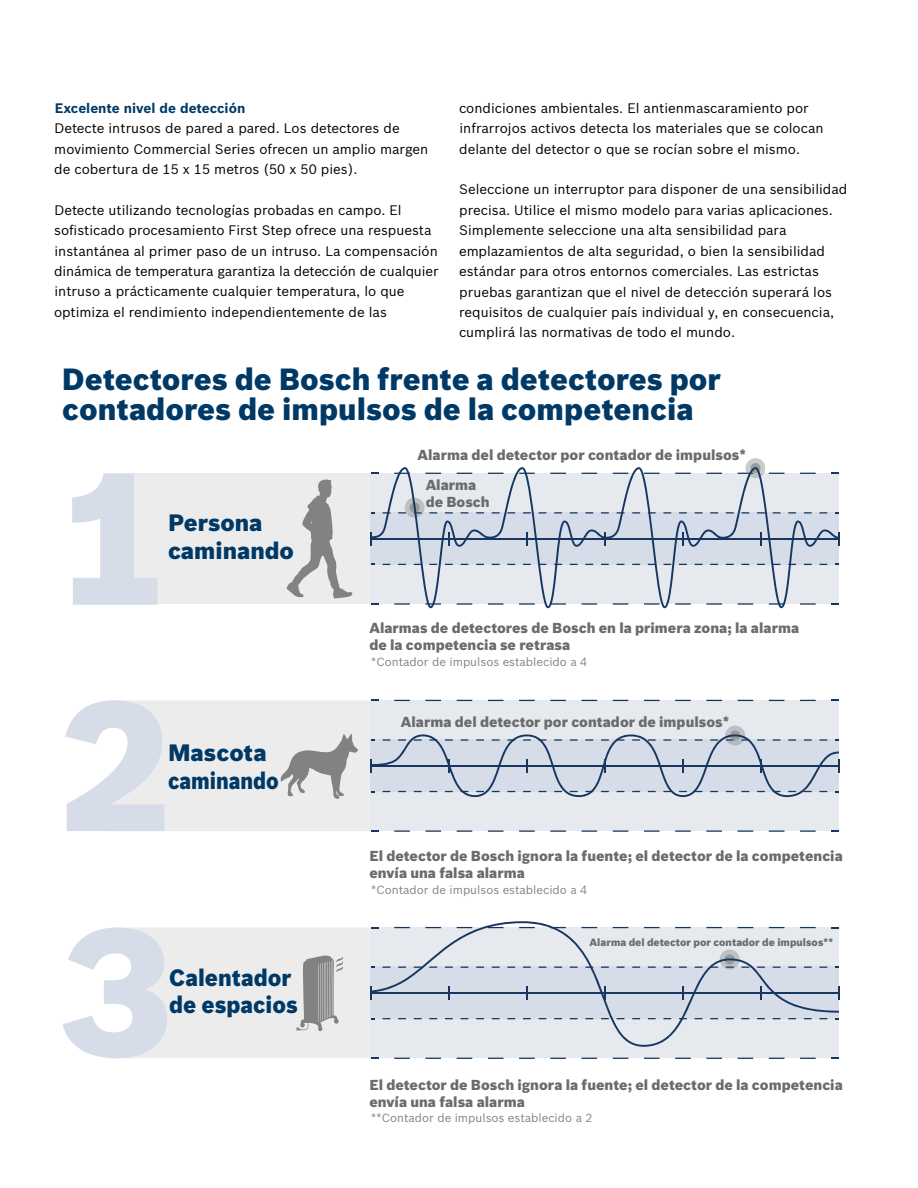
<style>
.page{position:relative;width:918px;height:1188px;background:#fff}
.page>*{position:absolute;margin:0;border:0;box-sizing:border-box;transform-origin:0 0}
.t1{font:900 30px/30.6px "Bosch Sans";color:#003965}
.t2{font:900 23.25px/27.8px "Bosch Sans";color:#003965}
.t3{font:900 23.25px/27.8px "Bosch Sans";color:#003965;scale:.95 1}
.t4{font:900 14.1px/17px "Bosch Sans";color:#6a6c6c}
.t5{font:13.5px/20.4px "Bosch Sans";color:#000}
.t6{font:700 13.5px "Bosch Sans";color:#003965}
.t7{font:11.55px "Bosch Sans";color:#818383}
.t8{font:900 10.35px "Bosch Sans";color:#6a6c6c}
</style>
<div class="page">
<div style="left:134px;top:473px;width:237px;height:131px;background:#edecec"></div>
<svg style="left:286px;top:480px;width:66px;height:118px"></svg>
<svg style="left:72px;top:473px;width:86px;height:132px"></svg>
<svg style="left:370px;top:458px;width:470px;height:150px;background:#d4dae3"></svg>
<svg style="left:65px;top:700px;width:775px;height:132px;background:#dcdfe6"></svg>
<svg style="left:63px;top:927px;width:777px;height:132px;background:#e4e5e8"></svg>
<svg style="left:371px;top:921px;width:468px;height:126px;background:#d5dbe5"></svg>
<p class="t6" style="left:55px;top:98px;width:192px">Excelente nivel de detección</p>
<p class="t5" style="left:54px;top:117px;width:376px">Detecte intrusos de pared a pared. Los detectores de movimiento Commercial Series ofrecen un amplio margen de cobertura de 15 x 15 metros (50 x 50 pies).</p>
<p class="t5" style="left:54px;top:199px;width:386px">Detecte utilizando tecnologías probadas en campo. El sofisticado procesamiento First Step ofrece una respuesta instantánea al primer paso de un intruso. La compensación dinámica de temperatura garantiza la detección de cualquier intruso a prácticamente cualquier temperatura, lo que optimiza el rendimiento independientemente de las</p>
<p class="t5" style="left:459px;top:97px;width:366px">condiciones ambientales. El antienmascaramiento por infrarrojos activos detecta los materiales que se colocan delante del detector o que se rocían sobre el mismo.</p>
<p class="t5" style="left:459px;top:178px;width:390px">Seleccione un interruptor para disponer de una sensibilidad precisa. Utilice el mismo modelo para varias aplicaciones.<br>Simplemente seleccione una alta sensibilidad para emplazamientos de alta seguridad, o bien la sensibilidad estándar para otros entornos comerciales. Las estrictas pruebas garantizan que el nivel de detección superará los requisitos de cualquier país individual y, en consecuencia, cumplirá las normativas de todo el mundo.</p>
<h1 class="t1" style="left:62px;top:362px;width:661px">Detectores de Bosch frente a detectores por contadores de impulsos de la competencia</h1>
<p class="t4" style="left:418px;top:446px;width:330px">Alarma del detector por contador de impulsos*</p>
<h2 class="t2" style="left:168px;top:508px;width:128px">Persona caminando</h2>
<h2 class="t2" style="left:168px;top:737px;width:112px">Mascota caminando</h2>
<h2 class="t3" style="left:169px;top:962px;width:137px">Calentador de espacios</h2>
<p class="t4" style="left:426px;top:476px;width:66px">Alarma de Bosch</p>
<p class="t4" style="left:369px;top:618px;width:431px">Alarmas de detectores de Bosch en la primera zona; la alarma de la competencia se retrasa</p>
<p class="t7" style="left:371px;top:653px;width:218px">*Contador de impulsos establecido a 4</p>
<p class="t4" style="left:401px;top:713px;width:330px">Alarma del detector por contador de impulsos*</p>
<p class="t4" style="left:369px;top:846px;width:475px">El detector de Bosch ignora la fuente; el detector de la competencia envía una falsa alarma</p>
<p class="t7" style="left:371px;top:881px;width:218px">*Contador de impulsos establecido a 4</p>
<p class="t8" style="left:590px;top:934px;width:245px">Alarma del detector por contador de impulsos**</p>
<p class="t4" style="left:369px;top:1075px;width:475px">El detector de Bosch ignora la fuente; el detector de la competencia envía una falsa alarma</p>
<p class="t7" style="left:371px;top:1109px;width:223px">**Contador de impulsos establecido a 2</p>
</div>
